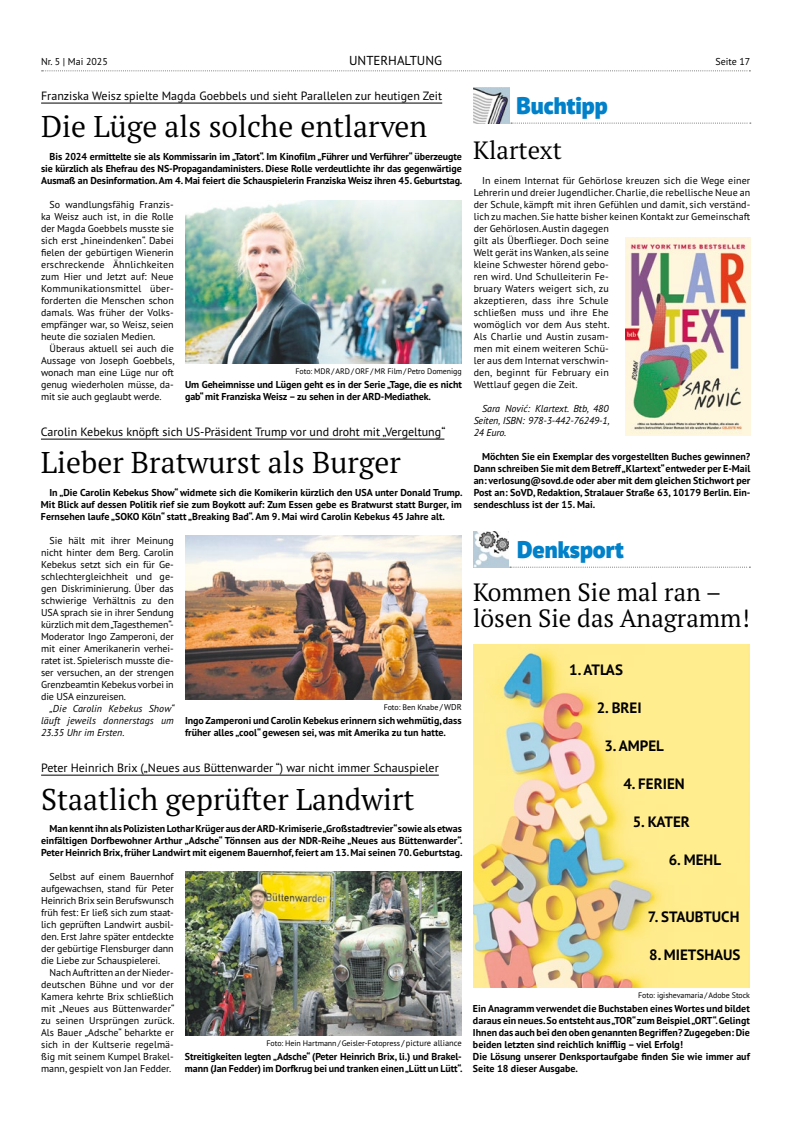
<style>
.page{position:relative;width:791px;height:1134px;background:#fff}
.page>*{position:absolute;margin:0;border:0;box-sizing:border-box;transform-origin:0 0}
.t1{font:30px "PT Serif Pro";color:#000}
.t2{font:25px/26px "PT Serif Pro";color:#000}
.t3{font:900 24px "PT Sans Pro";color:#0081c9}
.t4{font:700 15px "PT Sans Pro";color:#000}
.t5{font:13px "PT Sans Pro";color:#000}
.t6{font:12px "PT Sans Pro";color:#000}
.t7{font:10px/12px "PT Sans Pro";letter-spacing:.01em;color:#000;text-align:justify}
.t8{font:700 10px/12px "PT Sans Pro";color:#000;text-align:justify}
.t9{font:italic 10px/12px "PT Sans Pro";color:#000;text-align:justify}
.t10{font:8px "PT Sans Pro";letter-spacing:-.01em;color:#000}
.s1{font-size:8.5px}
</style>
<div class="page">
<img style="left:473px;top:532px;width:36px;height:36px">
<svg style="left:510px;top:567px;width:240px;height:1px"></svg>
<img style="left:185px;top:200px;width:277px;height:164px">
<img style="left:185px;top:536px;width:277px;height:163px">
<hr style="left:41px;top:103px;width:401px;height:1px;background:#000">
<hr style="left:41px;top:439px;width:403px;height:1px;background:#000">
<img style="left:185px;top:872px;width:277px;height:163px">
<hr style="left:41px;top:775px;width:398px;height:1px;background:#000">
<svg style="left:511px;top:123px;width:240px;height:1px"></svg>
<img style="left:474px;top:88px;width:35px;height:36px">
<img style="left:626px;top:238px;width:124px;height:197px">
<img style="left:473px;top:645px;width:277px;height:343px">
<svg style="left:42px;top:70px;width:708px;height:1px"></svg>
<p class="t7" style="left:41px;top:55px;width:68px">Nr. 5 | Mai 2025</p>
<h3 class="t5" style="left:349px;top:52px;width:95px">UNTERHALTUNG</h3>
<p class="t7" style="left:715px;top:55px;width:36px">Seite 17</p>
<p class="t6" style="left:41px;top:88px;width:403px">Franziska Weisz spielte Magda Goebbels und sieht Parallelen zur heutigen Zeit</p>
<h1 class="t1" style="left:41px;top:107px;width:388px">Die Lüge als solche entlarven</h1>
<p class="t8" style="left:41px;top:150px;width:423px;text-indent:8px">Bis 2024 ermittelte sie als Kommissarin im „Tatort“. Im Kinofilm „Führer und Verführer“ überzeugte sie kürzlich als Ehefrau des NS-Propagandaministers. Diese Rolle verdeutlichte ihr das gegenwärtige Ausmaß an Desinformation. Am 4. Mai feiert die Schauspielerin Franziska Weisz ihren 45. Geburtstag.</p>
<p class="t7" style="left:41px;top:198px;width:134px;text-indent:9px">So wandlungsfähig Franzis&shy;ka Weisz auch ist, in die Rolle der Magda Goebbels musste sie sich erst „hineindenken“. Dabei fielen der gebürtigen Wienerin erschreckende Ähnlichkeiten zum Hier und Jetzt auf: Neue Kommunikationsmittel über&shy;forderten die Menschen schon damals. Was früher der Volks&shy;empfänger war, so Weisz, seien heute die sozialen Medien.</p>
<p class="t7" style="left:41px;top:342px;width:135px;text-indent:8px">Überaus aktuell sei auch die Aussage von Joseph Goebbels, wonach man eine Lüge nur oft genug wiederholen müsse, da&shy;mit sie auch geglaubt werde.</p>
<p class="t10" style="left:295px;top:366px;width:168px">Foto: MDR / ARD / ORF / MR Film / Petro Domenigg</p>
<p class="t8" style="left:185px;top:378px;width:278px">Um Geheimnisse und Lügen geht es in der Serie „Tage, die es nicht gab“ mit Franziska Weisz – zu sehen in der ARD-Mediathek.</p>
<p class="t6" style="left:41px;top:424px;width:406px">Carolin Kebekus knöpft sich US-Präsident Trump vor und droht mit „Vergeltung“</p>
<h1 class="t1" style="left:41px;top:443px;width:361px">Lieber Bratwurst als Burger</h1>
<p class="t8" style="left:41px;top:486px;width:423px;text-indent:8px">In „Die Carolin Kebekus Show“ widmete sich die Komikerin kürzlich den USA unter Donald Trump.<br>Mit Blick auf dessen Politik rief sie zum Boykott auf: Zum Essen gebe es Bratwurst statt Burger, im Fernsehen laufe „SOKO Köln“ statt „Breaking Bad“. Am 9. Mai wird Carolin Kebekus 45 Jahre alt.</p>
<p class="t7" style="left:41px;top:534px;width:134px;text-indent:9px">Sie hält mit ihrer Meinung nicht hinter dem Berg. Carolin Kebekus setzt sich ein für Ge&shy;schlechtergleichheit und ge&shy;gen Diskriminierung. Über das schwierige Verhältnis zu den USA sprach sie in ihrer Sendung kürzlich mit dem „Tagesthemen“- Moderator Ingo Zamperoni, der mit einer Amerikanerin verhei&shy;ratet ist. Spielerisch musste die&shy;ser versuchen, an der strengen Grenzbeamtin Kebekus vorbei in die USA einzureisen.</p>
<p class="t9" style="left:41px;top:702px;width:135px;text-indent:8px">„Die Carolin Kebekus Show“ läuft jeweils donnerstags um 23.35 Uhr im Ersten.</p>
<p class="t10" style="left:384px;top:702px;width:80px">Foto: Ben Knabe <span class="s1">/ WDR</span></p>
<p class="t8" style="left:185px;top:714px;width:278px">Ingo Zamperoni und Carolin Kebekus erinnern sich wehmütig, dass früher alles „cool“ gewesen sei, was mit Amerika zu tun hatte.</p>
<p class="t6" style="left:41px;top:760px;width:399px">Peter Heinrich Brix („Neues aus Büttenwarder “) war nicht immer Schauspieler</p>
<h1 class="t1" style="left:41px;top:779px;width:375px">Staatlich geprüfter Landwirt</h1>
<p class="t8" style="left:41px;top:822px;width:423px;text-indent:9px">Man kennt ihn als Polizisten Lothar Krüger aus der ARD-Krimiserie „Großstadtrevier“ sowie als etwas einfältigen Dorfbewohner Arthur „Adsche“ Tönnsen aus der NDR-Reihe „Neues aus Büttenwarder“.<br>Peter Heinrich Brix, früher Landwirt mit eigenem Bauernhof, feiert am 13. Mai seinen 70. Geburtstag.</p>
<p class="t7" style="left:41px;top:870px;width:134px;text-indent:9px">Selbst auf einem Bauernhof aufgewachsen, stand für Peter Heinrich Brix sein Berufswunsch früh fest: Er ließ sich zum staat&shy;lich geprüften Landwirt ausbil&shy;den. Erst Jahre später entdeckte der gebürtige Flensburger dann die Liebe zur Schauspielerei.</p>
<p class="t7" style="left:41px;top:966px;width:135px;text-indent:8px">Nach Auftritten an der Nieder&shy;deutschen Bühne und vor der Kamera kehrte Brix schließlich mit „Neues aus Büttenwarder“ zu seinen Ursprüngen zurück.<br>Als Bauer „Adsche“ beharkte er sich in der Kultserie regelmä&shy;ßig mit seinem Kumpel Brakel&shy;mann, gespielt von Jan Fedder.</p>
<p class="t10" style="left:266px;top:1038px;width:197px">Foto: Hein Hartmann / Geisler-Fotopress <span class="s1">/ picture alliance</span></p>
<p class="t8" style="left:185px;top:1050px;width:279px">Streitigkeiten legten „Adsche“ (Peter Heinrich Brix, li.) und Brakel&shy;mann (Jan Fedder) im Dorfkrug bei und tranken einen „Lütt un Lütt“.</p>
<h1 class="t3" style="left:516px;top:90px;width:93px">Buchtipp</h1>
<h2 class="t2" style="left:473px;top:137px;width:90px">Klartext</h2>
<p class="t7" style="left:474px;top:174px;width:278px;text-align:left;text-indent:8px">In einem Internat für Gehörlose kreuzen sich die Wege einer Lehrerin und dreier Jugendlicher. Charlie, die rebellische Neue an der Schule, kämpft mit ihren Gefühlen und damit, sich verständ&shy;lich zu machen. Sie hatte bisher keinen Kontakt zur Gemeinschaft der Gehörlosen. Austin dagegen<br>gilt als Überflieger. Doch seine<br>Welt gerät ins Wanken, als seine<br>kleine Schwester hörend gebo-<br>ren wird. Und Schulleiterin Fe-<br>bruary Waters weigert sich, zu<br>akzeptieren, dass ihre Schule<br>schließen muss und ihre Ehe<br>womöglich vor dem Aus steht.<br>Als Charlie und Austin zusam-<br>men mit einem weiteren Schü-<br>ler aus dem Internat verschwin-<br>den, beginnt für February ein<br>Wettlauf gegen die Zeit.</p>
<p class="t9" style="left:474px;top:402px;width:137px;text-indent:8px">Sara Nović: Klartext. Btb, 480<br>Seiten, ISBN: 978-3-442-76249-1, 24 Euro.</p>
<p class="t8" style="left:474px;top:450px;width:278px;text-indent:8px">Möchten Sie ein Exemplar des vorgestellten Buches gewinnen?<br>Dann schreiben Sie mit dem Betreff „Klartext“ entweder per E-Mail an: verlosung@sovd.de oder aber mit dem gleichen Stichwort per Post an: SoVD, Redaktion, Stralauer Straße 63, 10179 Berlin. Ein&shy;sendeschluss ist der 15. Mai.</p>
<h1 class="t3" style="left:517px;top:534px;width:108px">Denksport</h1>
<h2 class="t2" style="left:473px;top:578px;width:278px">Kommen Sie mal ran – lösen Sie das Anagramm!</h2>
<p class="t4" style="left:569px;top:660px;width:55px">1. ATLAS</p>
<p class="t4" style="left:597px;top:698px;width:46px">2. BREI</p>
<p class="t4" style="left:604px;top:736px;width:61px">3. AMPEL</p>
<p class="t4" style="left:623px;top:774px;width:63px">4. FERIEN</p>
<p class="t4" style="left:633px;top:812px;width:59px">5. KATER</p>
<p class="t4" style="left:669px;top:850px;width:54px">6. MEHL</p>
<p class="t4" style="left:648px;top:907px;width:93px">7. STAUBTUCH</p>
<p class="t4" style="left:649px;top:945px;width:93px">8. MIETSHAUS</p>
<p class="t10" style="left:638px;top:990px;width:113px">Foto: igishevamaria / Adobe Stock</p>
<p class="t8" style="left:473px;top:1002px;width:278px">Ein Anagramm verwendet die Buchstaben eines Wortes und bildet daraus ein neues. So entsteht aus „TOR“ zum Beispiel „ORT“. Gelingt Ihnen das auch bei den oben genannten Begriffen? Zugegeben: Die beiden letzten sind reichlich knifflig – viel Erfolg!</p>
<p class="t8" style="left:473px;top:1050px;width:278px">Die Lösung unserer Denksportaufgabe finden Sie wie immer auf<br>Seite 18 dieser Ausgabe.</p>
</div>
